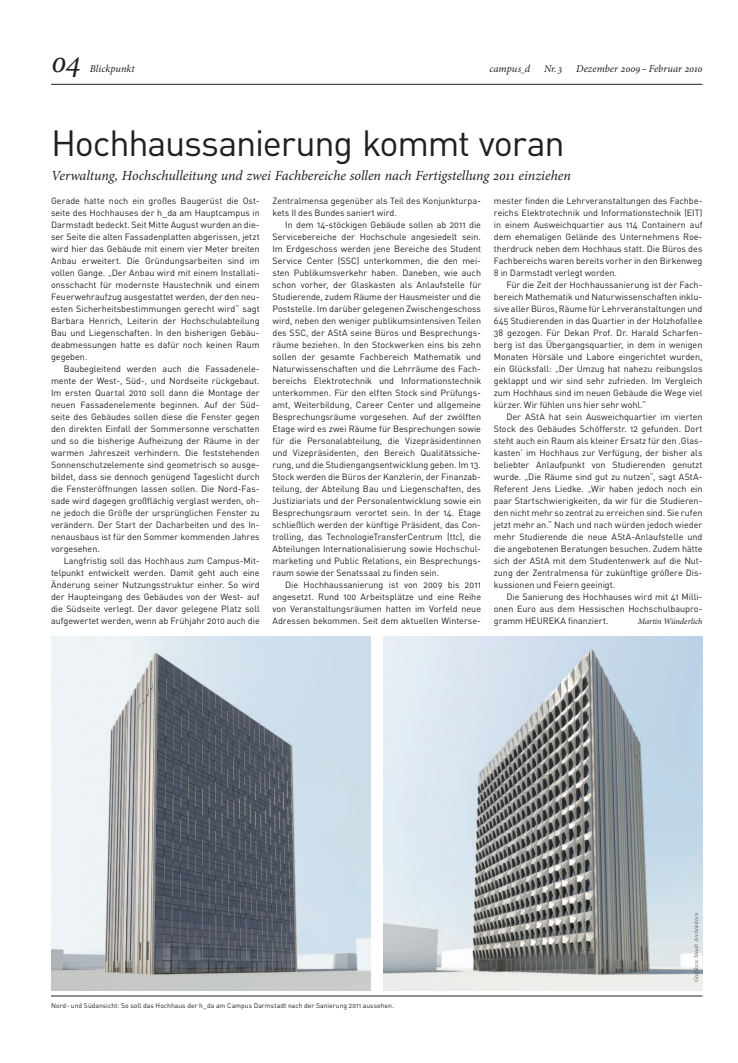
<style>
.page{position:relative;width:738px;height:1063px;background:#fff}
.page>*{position:absolute;margin:0;border:0;box-sizing:border-box;transform-origin:0 0}
.t1{font:36px "DINOT";letter-spacing:-.035em;color:#231f20}
.t2{font:italic 32px "Minion Pro";color:#231f20}
.t3{font:italic 14px "Minion Pro";color:#231f20}
.t4{font:italic 10.4px "Minion Pro";color:#231f20}
.t5{font:9px/12px "DINOT";letter-spacing:-.005em;color:#231f20;text-align:justify}
.t6{font:italic 8.5px "Minion Pro";letter-spacing:-.01em;color:#231f20}
.t7{font:6.8px "DINOT";letter-spacing:.005em;color:#231f20}
.t8{font:italic 6px "Minion Pro";letter-spacing:.02em;color:#575b5f}
</style>
<div class="page">
<hr style="left:51px;top:84px;width:651px;height:1px;background:#231f20">
<img style="left:51px;top:636px;width:319px;height:354px">
<img style="left:383px;top:636px;width:319px;height:354px">
<hr style="left:51px;top:996px;width:651px;height:1px;background:#231f20">
<h2 class="t2" style="left:51px;top:40px;width:32px">04</h2>
<p class="t4" style="left:90px;top:62px;width:46px">Blickpunkt</p>
<p class="t4" style="left:489px;top:62px;width:42px">campus d</p>
<p class="t4" style="left:543px;top:62px;width:20px">Nr. 3</p>
<p class="t4" style="left:575px;top:62px;width:128px">Dezember 2009 – Februar 2010</p>
<h1 class="t1" style="left:51px;top:119px;width:515px">Hochhaussanierung kommt voran</h1>
<h3 class="t3" style="left:51px;top:166px;width:521px">Verwaltung, Hochschulleitung und zwei Fachbereiche sollen nach Fertigstellung 2011 einziehen</h3>
<p class="t5" style="left:51px;top:194px;width:210px">Gerade hatte noch ein großes Baugerüst die Ost&shy;seite des Hochhauses der h_da am Hauptcampus in Darmstadt bedeckt. Seit Mitte August wurden an die&shy;ser Seite die alten Fassadenplatten abgerissen, jetzt wird hier das Gebäude mit einem vier Meter brei ten Anbau erweitert. Die Gründungsarbeiten sind im vollen Gange. „Der Anbau wird mit einem Installati&shy;onsschacht für modernste Haustechnik und einem Feuerwehraufzug ausgestattet werden, der den neu&shy;esten Sicherheitsbestimmungen gerecht wird“ sagt Barbara Henrich, Leiterin der Hochschulabteilung Bau und Liegenschaften. In den bisherigen Gebäu&shy;deabmessungen hatte es dafür noch keinen Raum gegeben.</p>
<p class="t5" style="left:51px;top:362px;width:210px;text-indent:13px">Baubegleitend werden auch die Fassadenele&shy;mente der West-, Süd-, und Nordseite rückgebaut.<br>Im ersten Quartal 2010 soll dann die Montage der neuen Fassadenelemente beginnen. Auf der Süd&shy;seite des Gebäudes sollen diese die Fenster gegen den direkten Einfall der Sommersonne verschatten und so die bisherige Aufheizung der Räume in der warmen Jahreszeit verhindern. Die feststehenden Sonnenschutzelemente sind geometrisch so ausge&shy;bildet, dass sie dennoch genügend Tageslicht durch die Fensteröffnungen lassen sollen. Die Nord-Fas&shy;sade wird dagegen großflächig verglast werden, oh&shy;ne jedoch die Größe der ursprünglichen Fenster zu verändern. Der Start der Dacharbeiten und des In&shy;nenausbaus ist für den Sommer kommenden Jahres vorgesehen.</p>
<p class="t5" style="left:51px;top:554px;width:210px;text-indent:13px">Langfristig soll das Hochhaus zum Campus-Mit&shy;telpunkt entwickelt werden. Damit geht auch eine Änderung seiner Nutzungsstruktur einher. So wird der Haupteingang des Gebäudes von der West- auf die Südseite verlegt. Der davor gelegene Platz soll aufgewertet werden, wenn ab Frühjahr 2010 auch die</p>
<p class="t5" style="left:272px;top:194px;width:210px">Zentralmensa gegenüber als Teil des Konjunkturpa&shy;kets II des Bundes saniert wird.</p>
<p class="t5" style="left:272px;top:218px;width:210px;text-indent:13px">In dem 14-stöckigen Gebäude sollen ab 2011 die Servicebereiche der Hochschule angesiedelt sein.<br>Im Erdgeschoss werden jene Bereiche des Student Service Center (SSC) unterkommen, die den mei&shy;sten Publikumsverkehr haben. Daneben, wie auch schon vorher, der Glaskasten als Anlaufstelle für Studierende, zudem Räume der Hausmeister und die Poststelle. Im darüber gelegenen Zwischengeschoss wird, neben den weniger publikumsintensiven Teilen des SSC, der AStA seine Büros und Besprechungs&shy;räume beziehen. In den Stockwerken eins bis zehn sollen der gesamte Fachbereich Mathematik und Naturwissenschaften und die Lehrräume des Fach&shy;bereichs Elektrotechnik und Informationstechnik unterkommen. Für den elften Stock sind Prüfungs&shy;amt, Weiterbildung, Career Center und allgemeine Besprechungsräume vorgesehen. Auf der zwölften Etage wird es zwei Räume für Besprechungen sowie für die Personalabteilung, die Vizepräsidentinnen und Vizepräsidenten, den Bereich Qualitätssiche&shy;rung, und die Studiengangsentwicklung geben. Im 13.<br>Stock werden die Büros der Kanzlerin, der Finanzab&shy;teilung, der Abteilung Bau und Liegenschaften, des Justiziariats und der Personalentwicklung sowie ein Besprechungsraum verortet sein. In der 14. Etage schließlich werden der künftige Präsident, das Con&shy;trolling, das TechnologieTransferCentrum (ttc), die Abteilungen Internationalisierung sowie Hochschul&shy;marketing und Public Relations, ein Besprechungs&shy;raum sowie der Senatssaal zu finden sein.</p>
<p class="t5" style="left:272px;top:578px;width:210px;text-indent:13px">Die Hochhaussanierung ist von 2009 bis 2011 angesetzt. Rund 100 Arbeitsplätze und eine Reihe von Veranstaltungsräumen hatten im Vorfeld neue Adressen bekommen. Seit dem aktuellen Winterse-</p>
<p class="t5" style="left:493px;top:194px;width:210px">mester finden die Lehrveranstaltungen des Fachbe&shy;reichs Elektrotechnik und Informationstechnik (EIT) in einem Ausweichquartier aus 114 Containern auf dem ehemaligen Gelände des Unternehmens Roe&shy;therdruck neben dem Hochhaus statt. Die Büros des Fachbereichs waren bereits vorher in den Birkenweg 8 in Darmstadt verlegt worden.</p>
<p class="t5" style="left:493px;top:278px;width:210px;text-indent:13px">Für die Zeit der Hochhaussanierung ist der Fach&shy;bereich Mathematik und Naturwissenschaften inklu&shy;sive aller Büros, Räume für Lehrveranstaltungen und 645 Studierenden in das Quartier in der Holzhofallee 38 gezogen. Für Dekan Prof. Dr. Harald Scharfen&shy;berg ist das Übergangsquartier, in dem in wenigen Monaten Hörsäle und Labore eingerichtet wurden, ein Glücksfall: „Der Umzug hat nahezu reibungslos geklappt und wir sind sehr zufrieden. Im Vergleich zum Hochhaus sind im neuen Gebäude die Wege viel kürzer. Wir fühlen uns hier sehr wohl.“</p>
<p class="t5" style="left:493px;top:410px;width:210px;text-indent:13px">Der AStA hat sein Ausweichquartier im vierten Stock des Gebäudes Schöfferstr. 12 gefunden. Dort steht auch ein Raum als kleiner Ersatz für den ‚Glas&shy;kasten’ im Hochhaus zur Verfügung, der bisher als beliebter Anlaufpunkt von Studierenden genutzt wurde. „Die Räume sind gut zu nutzen“, sagt AStA-Referent Jens Liedke. „Wir haben jedoch noch ein paar Startschwierigkeiten, da wir für die Studieren&shy;den nicht mehr so zentral zu erreichen sind. Sie rufen jetzt mehr an.“ Nach und nach würden jedoch wieder mehr Studierende die neue AStA-Anlaufstelle und die angebotenen Beratungen besuchen. Zudem hätte sich der AStA mit dem Studentenwerk auf die Nut&shy;zung der Zentralmensa für zukünftige größere Dis&shy;kussionen und Feiern geeinigt.</p>
<p class="t5" style="left:493px;top:590px;width:210px;text-indent:13px">Die Sanierung des Hochhauses wird mit 41 Milli&shy;onen Euro aus dem Hessischen Hochschulbaupro&shy;gramm HEUREKA finanziert.</p>
<p class="t6" style="left:637px;top:616px;width:66px">Martin Wünderlich</p>
<p class="t7" style="left:51px;top:1001px;width:344px">Nord- und Südansicht: So soll das Hochhaus der h_da am Campus Darmstadt nach der Sanierung 2011 aussehen.</p>
<p class="t8" style="left:691px;top:982px;width:71px;rotate:-90deg">Grafiken: Staab Architekten</p>
</div>
